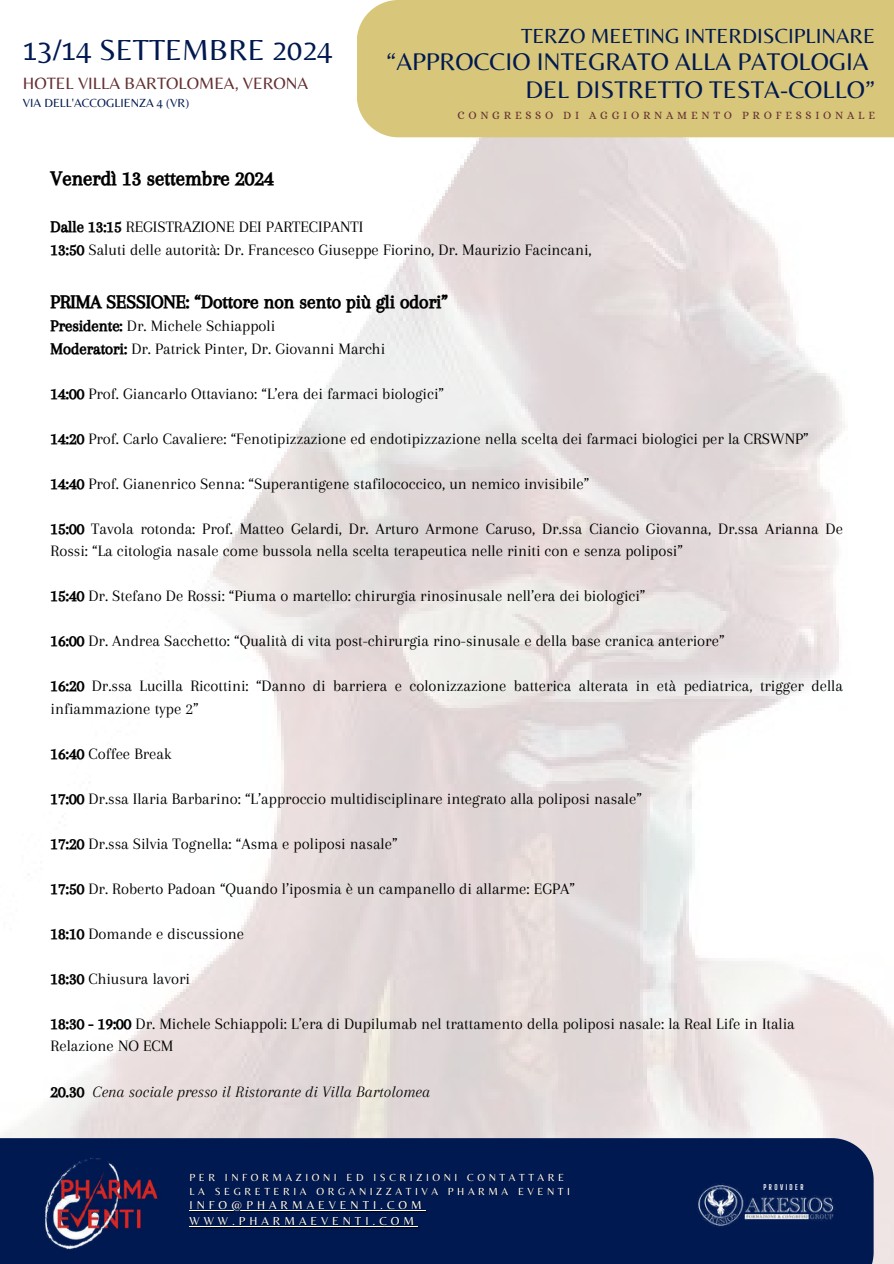
<style>
.page{position:relative;width:894px;height:1264px;background:#fff}
.page>*{position:absolute;margin:0;border:0;box-sizing:border-box;transform-origin:0 0}
.t1{font:30.15px "Belleza";color:#001950}
.t2{font:25.05px/28.2px "Belleza";color:#001950;text-align:right}
.t3{font:21.3px "Belleza";color:#001950}
.t4{font:21px "CA Generated";color:#000}
.t5{font:19.5px "CA Generated";color:#000}
.t6{font:17.1px "Belleza";color:#643032}
.t7{font:16.5px/22.5px "Arapey";color:#000}
.t8{font:italic 16.5px "Arapey";color:#000}
.t9{font:12.3px "Belleza";color:#001950}
.t10{font:12px/16px "Belleza";letter-spacing:.33em;color:#fff}
.t11{font:11.25px "Alice";letter-spacing:.33em;color:#643032}
.t12{font:10.65px/14.2px "Belleza";letter-spacing:.33em;color:#fff}
.t13{font:700 7.35px "Big Shoulders Display";letter-spacing:.33em;color:#fff}
.s1{font-family:"CA Generated"}
.s2{font-family:"CA Generated";font-style:normal}
</style>
<div class="page">
<img style="left:0;top:0;width:893px;height:1263px">
<hr style="left:189px;top:1209px;width:236px;height:1px;background:#fff">
<hr style="left:189px;top:1225px;width:229px;height:1px;background:#fff">
<h1 class="t1" style="left:23px;top:32px;width:311px">13/14 SETTEMBRE 2024</h1>
<p class="t6" style="left:23px;top:73px;width:287px">HOTEL VILLA BARTOLOMEA, VERONA</p>
<p class="t9" style="left:23px;top:95px;width:168px">VIA DELL'ACCOGLIENZA 4 (VR)</p>
<p class="t3" style="left:521px;top:23px;width:355px">TERZO MEETING INTERDISCIPLINARE</p>
<h2 class="t2" style="left:386px;top:47px;width:490px">“APPROCCIO INTEGRATO ALLA PATOLOGIA<br>DEL DISTRETTO TESTA-COLLO”</h2>
<p class="t11" style="left:457px;top:109px;width:419px">CONGRESSO DI AGGIORNAMENTO PROFESSIONALE</p>
<p class="t4" style="left:51px;top:167px;width:225px">Venerdì 13 settembre 2024</p>
<p class="t7" style="left:51px;top:215px;width:542px"><span class="s1">Dalle 13:15</span> REGISTRAZIONE DEI PARTECIPANTI<br><span class="s1">13:50</span> Saluti delle autorità: Dr. Francesco Giuseppe Fiorino, Dr. Maurizio Facincani,</p>
<p class="t5" style="left:51px;top:290px;width:399px">PRIMA SESSIONE: “Dottore non sento più gli odori”</p>
<p class="t7" style="left:51px;top:314px;width:336px"><span class="s1">Presidente:</span> Dr. Michele Schiappoli<br><span class="s1">Moderatori:</span> Dr. Patrick Pinter, Dr. Giovanni Marchi</p>
<p class="t7" style="left:51px;top:382px;width:394px"><span class="s1">14:00</span> Prof. Giancarlo Ottaviano: “L’era dei farmaci biologici”</p>
<p class="t7" style="left:51px;top:427px;width:759px"><span class="s1">14:20</span> Prof. Carlo Cavaliere: “Fenotipizzazione ed endotipizzazione nella scelta dei farmaci biologici per la CRSWNP”</p>
<p class="t7" style="left:51px;top:472px;width:540px"><span class="s1">14:40</span> Prof. Gianenrico Senna: “Superantigene stafilococcico, un nemico invisibile”</p>
<p class="t7" style="left:51px;top:517px;width:793px"><span class="s1">15:00</span> Tavola rotonda: Prof. Matteo Gelardi, Dr. Arturo Armone Caruso, Dr.ssa Ciancio Giovanna, Dr.ssa Arianna De<br>Rossi: “La citologia nasale come bussola nella scelta terapeutica nelle riniti con e senza poliposi”</p>
<p class="t7" style="left:51px;top:584px;width:596px"><span class="s1">15:40</span> Dr. Stefano De Rossi: “Piuma o martello: chirurgia rinosinusale nell’era dei biologici”</p>
<p class="t7" style="left:51px;top:629px;width:675px"><span class="s1">16:00</span> Dr. Andrea Sacchetto: “Qualità di vita post-chirurgia rino-sinusale e della base cranica anteriore”</p>
<p class="t7" style="left:51px;top:674px;width:793px"><span class="s1">16:20</span> Dr.ssa Lucilla Ricottini: “Danno di barriera e colonizzazione batterica alterata in età pediatrica, trigger della infiammazione type 2”</p>
<p class="t7" style="left:51px;top:742px;width:122px"><span class="s1">16:40</span> Coffee Break</p>
<p class="t7" style="left:51px;top:787px;width:592px"><span class="s1">17:00</span> Dr.ssa Ilaria Barbarino: “L’approccio multidisciplinare integrato alla poliposi nasale”</p>
<p class="t7" style="left:51px;top:832px;width:348px"><span class="s1">17:20</span> Dr.ssa Silvia Tognella: “Asma e poliposi nasale”</p>
<p class="t7" style="left:51px;top:877px;width:525px"><span class="s1">17:50</span> Dr. Roberto Padoan “Quando l’iposmia è un campanello di allarme: EGPA”</p>
<p class="t7" style="left:51px;top:922px;width:195px"><span class="s1">18:10</span> Domande e discussione</p>
<p class="t7" style="left:51px;top:967px;width:141px"><span class="s1">18:30</span> Chiusura lavori</p>
<p class="t7" style="left:51px;top:1012px;width:745px"><span class="s1">18:30 - 19:00</span> Dr. Michele Schiappoli: L’era di Dupilumab nel trattamento della poliposi nasale: la Real Life in Italia<br>Relazione NO ECM</p>
<p class="t8" style="left:51px;top:1082px;width:381px"><span class="s2">20.30</span> Cena sociale presso il Ristorante di Villa Bartolomea</p>
<p class="t12" style="left:189px;top:1169px;width:382px">PER INFORMAZIONI ED ISCRIZIONI CONTATTARE<br>LA SEGRETERIA ORGANIZZATIVA PHARMA EVENTI</p>
<p class="t10" style="left:189px;top:1196px;width:234px">INFO@PHARMAEVENTI.COM<br>WWW.PHARMAEVENTI.COM</p>
<p class="t13" style="left:763px;top:1182px;width:41px">PROVIDER</p>
</div>
